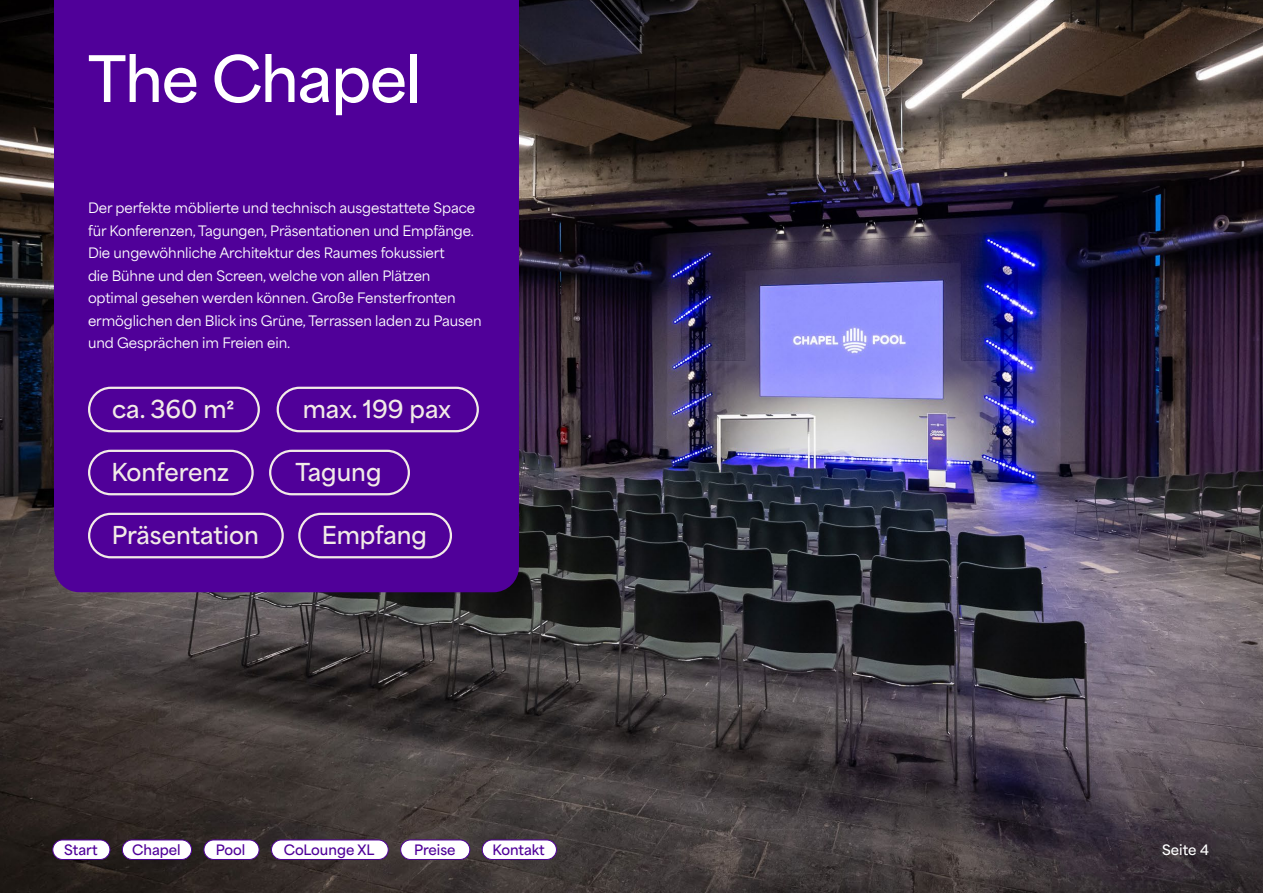
<style>
.page{position:relative;width:1263px;height:893px;background:#fff}
.page>*{position:absolute;margin:0;border:0;box-sizing:border-box;transform-origin:0 0}
.t1{font:700 60px "Area Normal";letter-spacing:-.02em;color:#fff}
.t2{font:700 23.25px "Area Normal";color:#f2ebe7}
.t3{font:500 13.5px/22.5px "Area Normal";letter-spacing:-.01em;color:#fff}
.t4{font:700 13.5px "Area Normal";color:#500099}
.t5{font:700 13.5px "Area Normal";color:#fff}
</style>
<div class="page">
<img style="left:0;top:0;width:1263px;height:893px">
<div style="left:54px;top:0;width:465px;height:592px;background:#500099"></div>
<div style="left:88px;top:387px;width:172px;height:45px;border:2px solid #f2ebe7;border-radius:22px"></div>
<div style="left:88px;top:450px;width:166px;height:45px;border:2px solid #f2ebe7;border-radius:22px"></div>
<div style="left:88px;top:513px;width:196px;height:45px;border:2px solid #f2ebe7;border-radius:22px"></div>
<div style="left:298px;top:513px;width:154px;height:45px;border:2px solid #f2ebe7;border-radius:22px"></div>
<div style="left:269px;top:450px;width:141px;height:45px;border:2px solid #f2ebe7;border-radius:22px"></div>
<div style="left:277px;top:387px;width:202px;height:45px;border:2px solid #f2ebe7;border-radius:22px"></div>
<div style="left:53px;top:840px;width:57px;height:19px;background:#fff;border-radius:10px"></div>
<div style="left:52px;top:840px;width:58px;height:20px;border:1px solid #500099;border-radius:10px"></div>
<div style="left:204px;top:840px;width:55px;height:19px;background:#fff;border-radius:10px"></div>
<div style="left:204px;top:840px;width:55px;height:20px;border:1px solid #500099;border-radius:10px"></div>
<div style="left:122px;top:840px;width:69px;height:19px;background:#fff;border-radius:10px"></div>
<div style="left:122px;top:840px;width:70px;height:20px;border:1px solid #500099;border-radius:10px"></div>
<div style="left:401px;top:840px;width:69px;height:19px;background:#fff;border-radius:10px"></div>
<div style="left:400px;top:840px;width:70px;height:20px;border:1px solid #500099;border-radius:10px"></div>
<div style="left:482px;top:840px;width:74px;height:19px;background:#fff;border-radius:10px"></div>
<div style="left:482px;top:840px;width:75px;height:20px;border:1px solid #500099;border-radius:10px"></div>
<div style="left:271px;top:840px;width:117px;height:19px;background:#fff;border-radius:10px"></div>
<div style="left:271px;top:840px;width:118px;height:20px;border:1px solid #500099;border-radius:10px"></div>
<p class="t1" style="left:88px;top:25px;width:335px">The Chapel</p>
<p class="t3" style="left:88px;top:195px;width:395px">Der perfekte möblierte und technisch ausgestattete Space für Konferenzen, Tagungen, Präsentationen und Empfänge.<br>Die ungewöhnliche Architektur des Raumes fokussiert<br>die Bühne und den Screen, welche von allen Plätzen optimal gesehen werden können. Große Fensterfronten ermöglichen den Blick ins Grüne, Terrassen laden zu Pausen und Gesprächen im Freien ein.</p>
<p class="t2" style="left:112px;top:389px;width:124px">ca. 360 m²</p>
<p class="t2" style="left:111px;top:452px;width:119px">Konferenz</p>
<p class="t2" style="left:303px;top:389px;width:150px">max. 199 pax</p>
<p class="t2" style="left:295px;top:452px;width:88px">Tagung</p>
<p class="t2" style="left:112px;top:515px;width:149px">Präsentation</p>
<p class="t2" style="left:322px;top:515px;width:107px">Empfang</p>
<p class="t4" style="left:64px;top:838px;width:35px">Start</p>
<p class="t4" style="left:132px;top:838px;width:50px">Chapel</p>
<p class="t4" style="left:216px;top:838px;width:31px">Pool</p>
<p class="t4" style="left:284px;top:838px;width:92px">CoLounge XL</p>
<p class="t4" style="left:414px;top:838px;width:43px">Preise</p>
<p class="t4" style="left:492px;top:838px;width:54px">Kontakt</p>
<p class="t5" style="left:1162px;top:837px;width:48px">Seite 4</p>
</div>
